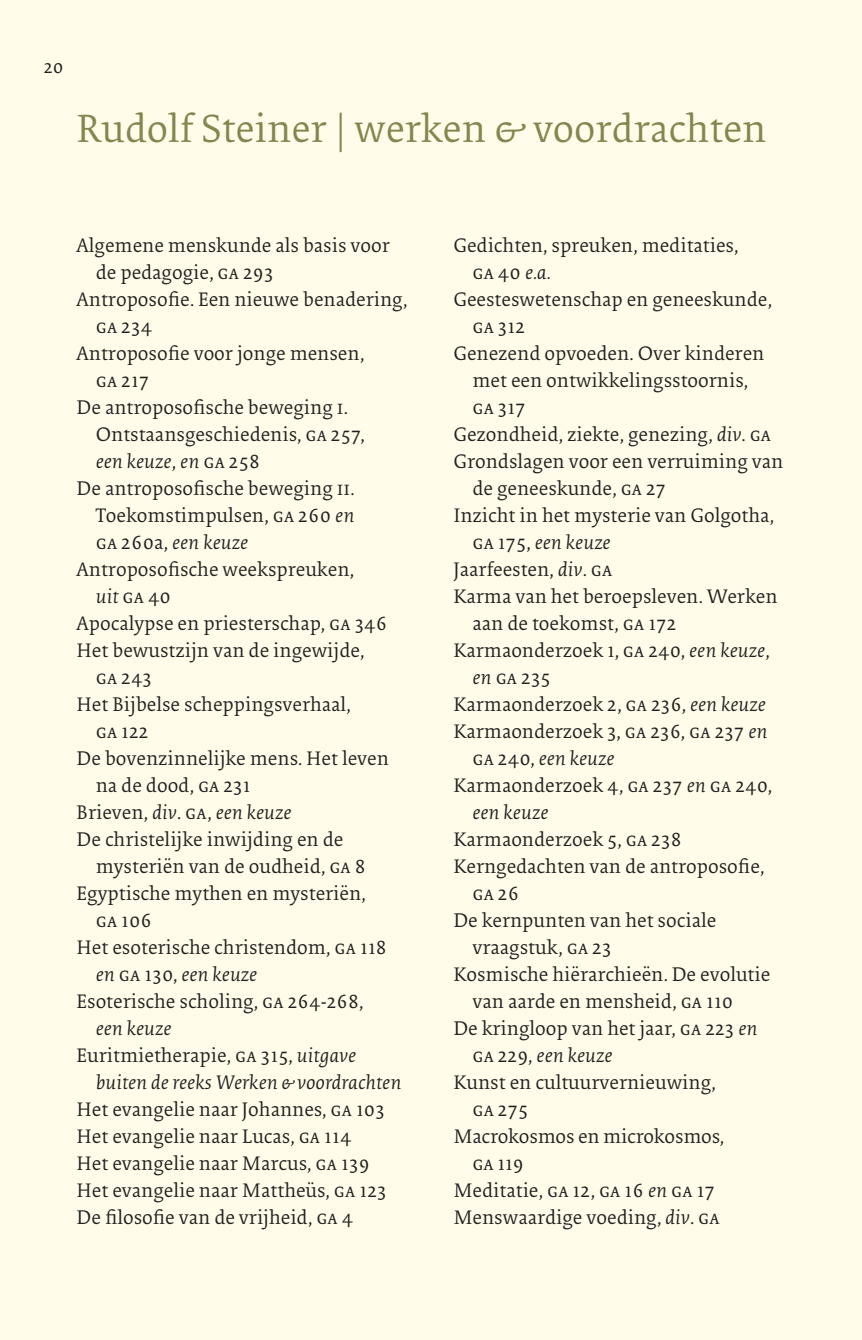
<style>
.page{position:relative;width:862px;height:1340px;background:#fff}
.page>*{position:absolute;margin:0;border:0;box-sizing:border-box;transform-origin:0 0}
.t1{font:40.5px "Collis";color:#85864f}
.t2{font:20.25px/27px "Collis";color:#231f20}
.t3{font:italic 20.25px "Collis";color:#231f20}
.t4{font:19.12px "Collis";color:#231f20}
.s1{font-style:normal}
.s2{font-style:italic}
</style>
<div class="page">
<div style="left:0;top:0;width:861px;height:1339px;background:#fffde9"></div>
<p class="t4" style="left:44px;top:55px;width:22px">20</p>
<h1 class="t1" style="left:77px;top:104px;width:691px">Rudolf Steiner | werken &amp; voordrachten</h1>
<p class="t2" style="left:77px;top:234px;width:314px">Algemene menskunde als basis voor</p>
<p class="t2" style="left:96px;top:261px;width:179px">de pedagogie, ga 293</p>
<p class="t2" style="left:77px;top:288px;width:332px">Antroposofie. Een nieuwe benadering,</p>
<p class="t2" style="left:96px;top:315px;width:58px">ga 234</p>
<p class="t2" style="left:77px;top:342px;width:289px">Antroposofie voor jonge mensen,</p>
<p class="t2" style="left:96px;top:369px;width:55px">ga 217</p>
<p class="t2" style="left:77px;top:396px;width:273px">De antroposofische beweging i.</p>
<p class="t2" style="left:96px;top:423px;width:270px">Ontstaansgeschiedenis, ga 257,</p>
<p class="t3" style="left:96px;top:449px;width:166px">een keuze<span class="s1">,</span> en <span class="s1">ga 258</span></p>
<p class="t2" style="left:77px;top:477px;width:279px">De antroposofische beweging ii.</p>
<p class="t2" style="left:96px;top:504px;width:260px">Toekomstimpulsen, ga 260 <span class="s2">en</span></p>
<p class="t3" style="left:96px;top:530px;width:154px"><span class="s1">ga 260a,</span> een keuze</p>
<p class="t2" style="left:77px;top:558px;width:279px">Antroposofische weekspreuken,</p>
<p class="t2" style="left:96px;top:585px;width:77px"><span class="s2">uit</span> ga 40</p>
<p class="t2" style="left:77px;top:612px;width:312px">Apocalypse en priesterschap, ga 346</p>
<p class="t2" style="left:77px;top:639px;width:289px">Het bewustzijn van de ingewijde,</p>
<p class="t2" style="left:96px;top:666px;width:58px">ga 243</p>
<p class="t2" style="left:77px;top:693px;width:275px">Het Bijbelse scheppingsverhaal,</p>
<p class="t2" style="left:96px;top:720px;width:54px">ga 122</p>
<p class="t2" style="left:77px;top:747px;width:313px">De bovenzinnelijke mens. Het leven</p>
<p class="t2" style="left:96px;top:774px;width:156px">na de dood, ga 231</p>
<p class="t2" style="left:77px;top:801px;width:216px">Brieven, <span class="s2">div</span>. ga, <span class="s2">een keuze</span></p>
<p class="t2" style="left:77px;top:828px;width:268px">De christelijke inwijding en de</p>
<p class="t2" style="left:96px;top:855px;width:272px">mysteriën van de oudheid, ga 8</p>
<p class="t2" style="left:77px;top:882px;width:290px">Egyptische mythen en mysteriën,</p>
<p class="t2" style="left:96px;top:909px;width:58px">ga 106</p>
<p class="t2" style="left:77px;top:935px;width:312px">Het esoterische christendom, ga 118</p>
<p class="t3" style="left:96px;top:962px;width:163px">en <span class="s1">ga 130,</span> een keuze</p>
<p class="t2" style="left:77px;top:989px;width:288px">Esoterische scholing, ga 264-268,</p>
<p class="t3" style="left:96px;top:1016px;width:77px">een keuze</p>
<p class="t2" style="left:77px;top:1043px;width:281px">Euritmietherapie, ga 315, <span class="s2">uitgave</span></p>
<p class="t3" style="left:96px;top:1070px;width:307px">buiten de reeks Werken &amp; voordrachten</p>
<p class="t2" style="left:77px;top:1097px;width:311px">Het evangelie naar Johannes, ga 103<br>Het evangelie naar Lucas, ga 114<br>Het evangelie naar Marcus, ga 139<br>Het evangelie naar Mattheüs, ga 123<br>De filosofie van de vrijheid, ga 4</p>
<p class="t2" style="left:453px;top:233px;width:286px">Gedichten, spreuken, meditaties,</p>
<p class="t2" style="left:472px;top:260px;width:80px">ga 40 <span class="s2">e.a.</span></p>
<p class="t2" style="left:453px;top:287px;width:320px">Geesteswetenschap en geneeskunde,</p>
<p class="t2" style="left:472px;top:314px;width:54px">ga 312</p>
<p class="t2" style="left:453px;top:341px;width:312px">Genezend opvoeden. Over kinderen</p>
<p class="t2" style="left:472px;top:368px;width:277px">met een ontwikkelingsstoornis,</p>
<p class="t2" style="left:472px;top:395px;width:55px">ga 317</p>
<p class="t2" style="left:453px;top:422px;width:319px">Gezondheid, ziekte, genezing, <span class="s2">div</span>. ga</p>
<p class="t2" style="left:453px;top:449px;width:331px">Grondslagen voor een verruiming van</p>
<p class="t2" style="left:472px;top:476px;width:195px">de geneeskunde, ga 27</p>
<p class="t2" style="left:453px;top:503px;width:322px">Inzicht in het mysterie van Golgotha,</p>
<p class="t3" style="left:472px;top:530px;width:140px"><span class="s1">ga 175,</span> een keuze</p>
<p class="t2" style="left:453px;top:557px;width:160px">Jaarfeesten, <span class="s2">div</span>. ga</p>
<p class="t2" style="left:453px;top:584px;width:325px">Karma van het beroepsleven. Werken</p>
<p class="t2" style="left:472px;top:611px;width:205px">aan de toekomst, ga 172</p>
<p class="t2" style="left:453px;top:638px;width:318px">Karmaonderzoek 1, ga 240, <span class="s2">een keuze</span>,</p>
<p class="t2" style="left:472px;top:665px;width:80px"><span class="s2">en</span> ga 235</p>
<p class="t2" style="left:453px;top:692px;width:314px">Karmaonderzoek 2, ga 236, <span class="s2">een keuze</span></p>
<p class="t2" style="left:453px;top:719px;width:315px">Karmaonderzoek 3, ga 236, ga 237 <span class="s2">en</span></p>
<p class="t3" style="left:472px;top:746px;width:143px"><span class="s1">ga 240,</span> een keuze</p>
<p class="t2" style="left:453px;top:773px;width:320px">Karmaonderzoek 4, ga 237 <span class="s2">en</span> ga 240,</p>
<p class="t3" style="left:472px;top:800px;width:77px">een keuze</p>
<p class="t2" style="left:453px;top:827px;width:230px">Karmaonderzoek 5, ga 238</p>
<p class="t2" style="left:453px;top:854px;width:312px">Kerngedachten van de antroposofie,</p>
<p class="t2" style="left:472px;top:881px;width:48px">ga 26</p>
<p class="t2" style="left:453px;top:908px;width:264px">De kernpunten van het sociale</p>
<p class="t2" style="left:472px;top:935px;width:141px">vraagstuk, ga 23</p>
<p class="t2" style="left:453px;top:962px;width:318px">Kosmische hiërarchieën. De evolutie</p>
<p class="t2" style="left:472px;top:989px;width:262px">van aarde en mensheid, ga 110</p>
<p class="t2" style="left:453px;top:1016px;width:306px">De kringloop van het jaar, ga 223 <span class="s2">en</span></p>
<p class="t3" style="left:472px;top:1043px;width:141px"><span class="s1">ga 229,</span> een keuze</p>
<p class="t2" style="left:453px;top:1070px;width:264px">Kunst en cultuurvernieuwing,</p>
<p class="t2" style="left:472px;top:1097px;width:58px">ga 275</p>
<p class="t2" style="left:453px;top:1124px;width:272px">Macrokosmos en microkosmos,</p>
<p class="t2" style="left:472px;top:1151px;width:53px">ga 119</p>
<p class="t2" style="left:453px;top:1178px;width:263px">Meditatie, ga 12, ga 16 <span class="s2">en</span> ga 17</p>
<p class="t2" style="left:453px;top:1205px;width:268px">Menswaardige voeding, <span class="s2">div</span>. ga</p>
</div>
